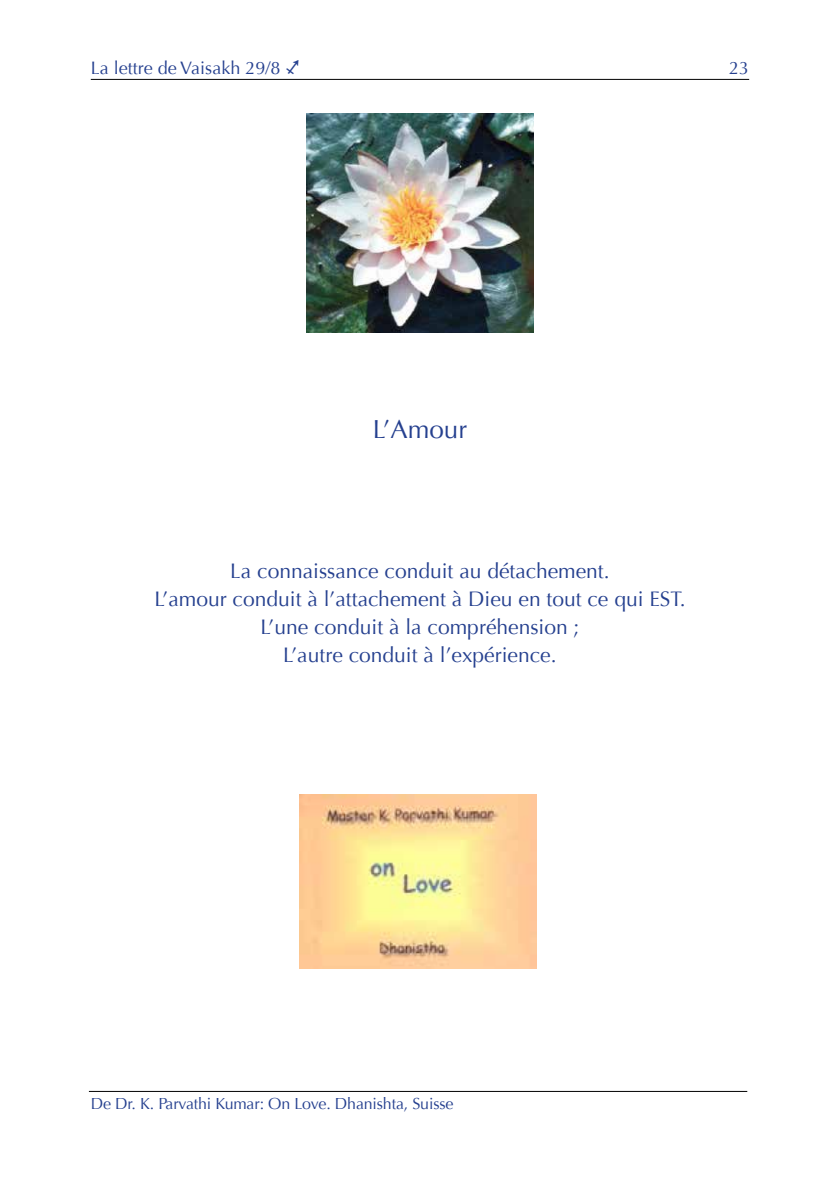
<style>
.page{position:relative;width:840px;height:1191px;background:#fff}
.page>*{position:absolute;margin:0;border:0;box-sizing:border-box;transform-origin:0 0}
.t1{font:26px "Optima";color:#25408f}
.t2{font:21px/28px "Optima";color:#25408f;text-align:center}
.t3{font:18px "Optima";color:#25408f}
.t4{font:16px "Optima";letter-spacing:-.01em;color:#25408f}
.s1{font-family:"Glyphs"}
</style>
<div class="page">
<hr style="left:91px;top:79px;width:657px;height:1px;background:#000">
<hr style="left:89px;top:1091px;width:657px;height:1px;background:#000">
<img style="left:299px;top:794px;width:237px;height:174px">
<img style="left:306px;top:113px;width:227px;height:220px">
<p class="t3" style="left:91px;top:57px;width:210px">La lettre de Vaisakh 29/8 <span class="s1">9</span></p>
<p class="t3" style="left:728px;top:57px;width:22px">23</p>
<p class="t1" style="left:373px;top:414px;width:95px">L’Amour</p>
<p class="t2" style="left:154px;top:557px;width:532px">La connaissance conduit au détachement.<br>L’amour conduit à l’attachement à Dieu en tout ce qui EST.<br>L’une conduit à la compréhension ;<br>L’autre conduit à l’expérience.</p>
<p class="t4" style="left:91px;top:1094px;width:364px">De Dr. K. Parvathi Kumar: On Love. Dhanishta, Suisse</p>
</div>
